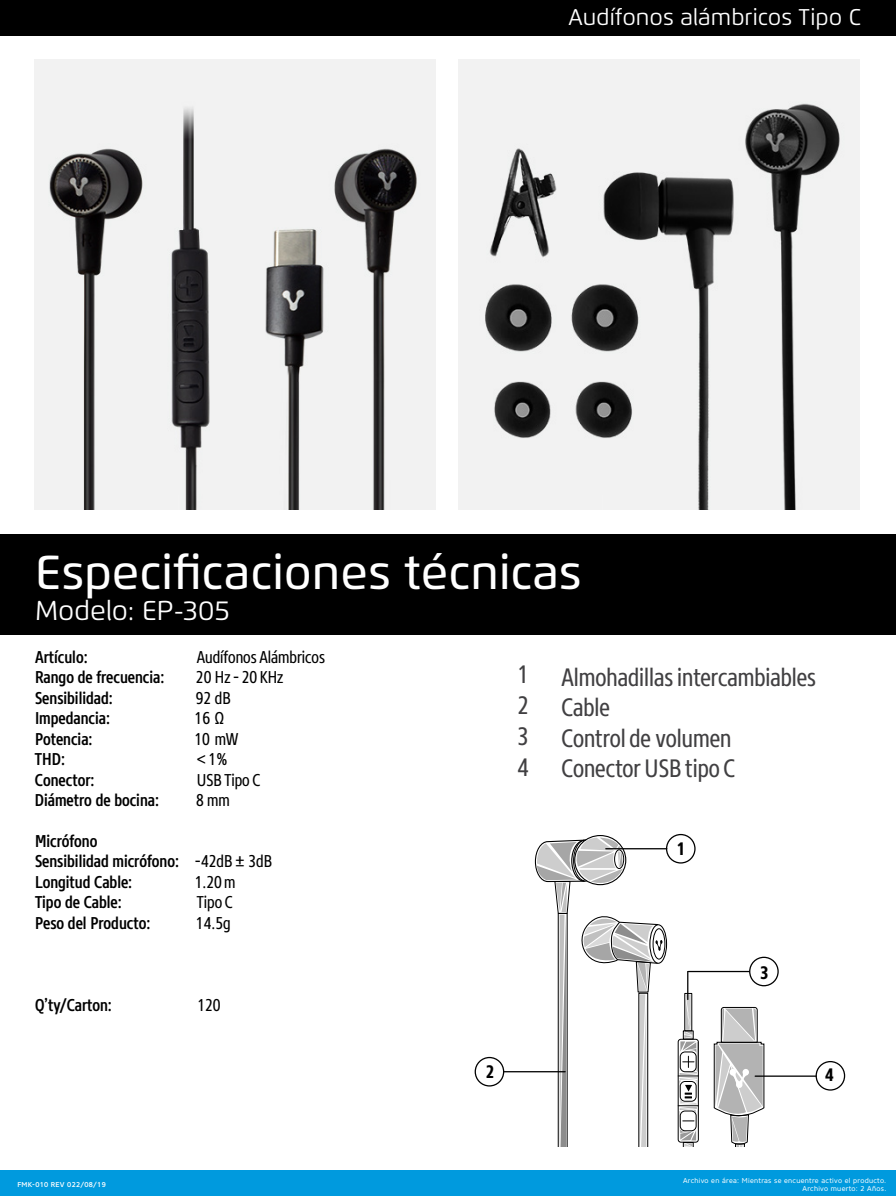
<style>
.page{position:relative;width:896px;height:1196px;background:#fff}
.page>*{position:absolute;margin:0;border:0;box-sizing:border-box;transform-origin:0 0}
.t1{font:500 47.69px "Flexo";color:#fff}
.t2{font:27.21px "Flexo";color:#fff}
.t3{font:25.11px/30.1px "Core Sans N47 Cn";color:#414042}
.t4{font:22.75px "Flexo";color:#fff}
.t5{font:700 18.03px "Core Sans N67 Cn";color:#000}
.t6{font:500 17.06px/20.5px "Core Sans N57 Cn";color:#000}
.t7{font:17.06px "Core Sans N47 Cn";color:#000}
.t8{font:7px/7.9px "Core Sans N45";letter-spacing:.04em;color:#fff;text-align:right}
.t9{font:500 7px "Core Sans N55";letter-spacing:.04em;color:#fff}
.s1{font-family:"Core Sans N47 Cn";font-weight:400}
</style>
<div class="page">
<div style="left:0;top:1170px;width:896px;height:25px;background:#009ade"></div>
<div style="left:0;top:534px;width:896px;height:100px;background:#000"></div>
<div style="left:0;top:0;width:896px;height:35px;background:#000"></div>
<div style="left:649px;top:924px;width:18px;height:39px;border:1px solid #000;border-radius:50%"></div>
<div style="left:653px;top:928px;width:12px;height:31px;border:1px solid #000;border-radius:50%"></div>
<div style="left:678px;top:1038px;width:21px;height:104px;border:1px solid #000;border-radius:3px"></div>
<svg style="left:714px;top:1006px;width:51px;height:140px"></svg>
<svg style="left:534px;top:837px;width:129px;height:309px"></svg>
<hr style="left:755px;top:1075px;width:61px;height:1px;background:#000">
<hr style="left:504px;top:1070px;width:61px;height:2px;background:#000">
<hr style="left:606px;top:848px;width:61px;height:1px;background:#000">
<hr style="left:688px;top:970px;width:61px;height:2px;background:#000">
<div style="left:666px;top:833px;width:30px;height:30px;border:1px solid #000;border-radius:50%"></div>
<div style="left:475px;top:1056px;width:29px;height:30px;border:1px solid #000;border-radius:50%"></div>
<div style="left:749px;top:956px;width:30px;height:30px;border:1px solid #000;border-radius:50%"></div>
<div style="left:816px;top:1060px;width:29px;height:30px;border:1px solid #000;border-radius:50%"></div>
<img style="left:35px;top:59px;width:400px;height:450px">
<img style="left:459px;top:59px;width:401px;height:450px">
<svg style="left:678px;top:971px;width:20px;height:176px"></svg>
<h3 class="t4" style="left:568px;top:3px;width:294px">Audífonos alámbricos Tipo C</h3>
<h1 class="t1" style="left:35px;top:543px;width:548px">Especificaciones técnicas</h1>
<h2 class="t2" style="left:35px;top:594px;width:196px">Modelo: EP-305</h2>
<p class="t6" style="left:35px;top:646px;width:54px">Artículo:</p>
<p class="t7" style="left:197px;top:646px;width:130px">Audífonos Alámbricos</p>
<p class="t6" style="left:35px;top:667px;width:131px">Rango de frecuencia:</p>
<p class="t7" style="left:196px;top:667px;width:89px">20 Hz- 20 KHz</p>
<p class="t6" style="left:35px;top:687px;width:79px">Sensibilidad:</p>
<p class="t7" style="left:196px;top:687px;width:36px">92 dB</p>
<p class="t6" style="left:35px;top:708px;width:77px">Impedancia:</p>
<p class="t7" style="left:195px;top:707px;width:31px">16 Ω</p>
<p class="t6" style="left:35px;top:728px;width:59px">Potencia:</p>
<p class="t7" style="left:194px;top:728px;width:46px">10 mW</p>
<p class="t6" style="left:35px;top:749px;width:31px">THD:</p>
<p class="t7" style="left:197px;top:748px;width:33px">&lt;1%</p>
<p class="t6" style="left:35px;top:769px;width:61px">Conector:</p>
<p class="t7" style="left:197px;top:769px;width:65px">USB Tipo C</p>
<p class="t6" style="left:35px;top:789px;width:126px">Diámetro de bocina:</p>
<p class="t7" style="left:196px;top:789px;width:35px">8mm</p>
<p class="t6" style="left:35px;top:830px;width:239px">Micrófono<br>Sensibilidad micrófono: <span class="s1">-42dB ± 3dB<br></span>Longitud Cable:</p>
<p class="t7" style="left:195px;top:871px;width:42px">1.20m</p>
<p class="t6" style="left:35px;top:892px;width:88px">Tipo de Cable:</p>
<p class="t7" style="left:197px;top:891px;width:37px">Tipo C</p>
<p class="t6" style="left:35px;top:912px;width:117px">Peso del Producto:</p>
<p class="t7" style="left:196px;top:912px;width:36px">14.5g</p>
<p class="t6" style="left:35px;top:994px;width:78px">Q’ty/Carton:</p>
<p class="t7" style="left:197px;top:994px;width:25px">120</p>
<p class="t9" style="left:18px;top:1179px;width:90px">FMK-010 REV 022/08/19</p>
<h3 class="t3" style="left:517px;top:658px;width:13px">1</h3>
<h3 class="t3" style="left:561px;top:662px;width:256px">Almohadillas intercambiables<br>Cable<br>Control de volumen<br>Conector USB tipo C</h3>
<h3 class="t3" style="left:518px;top:690px;width:13px;line-height:30.7px;text-align:justify">2<br>3<br>4</h3>
<p class="t5" style="left:677px;top:837px;width:10px">1</p>
<p class="t5" style="left:760px;top:960px;width:10px">3</p>
<p class="t5" style="left:486px;top:1059px;width:10px">2</p>
<p class="t5" style="left:825px;top:1063px;width:10px">4</p>
<p class="t8" style="left:683px;top:1176px;width:205px">Archivo en área: Mientras se encuentre activo el producto.<br>Archivo muerto: 2 Años.</p>
</div>
